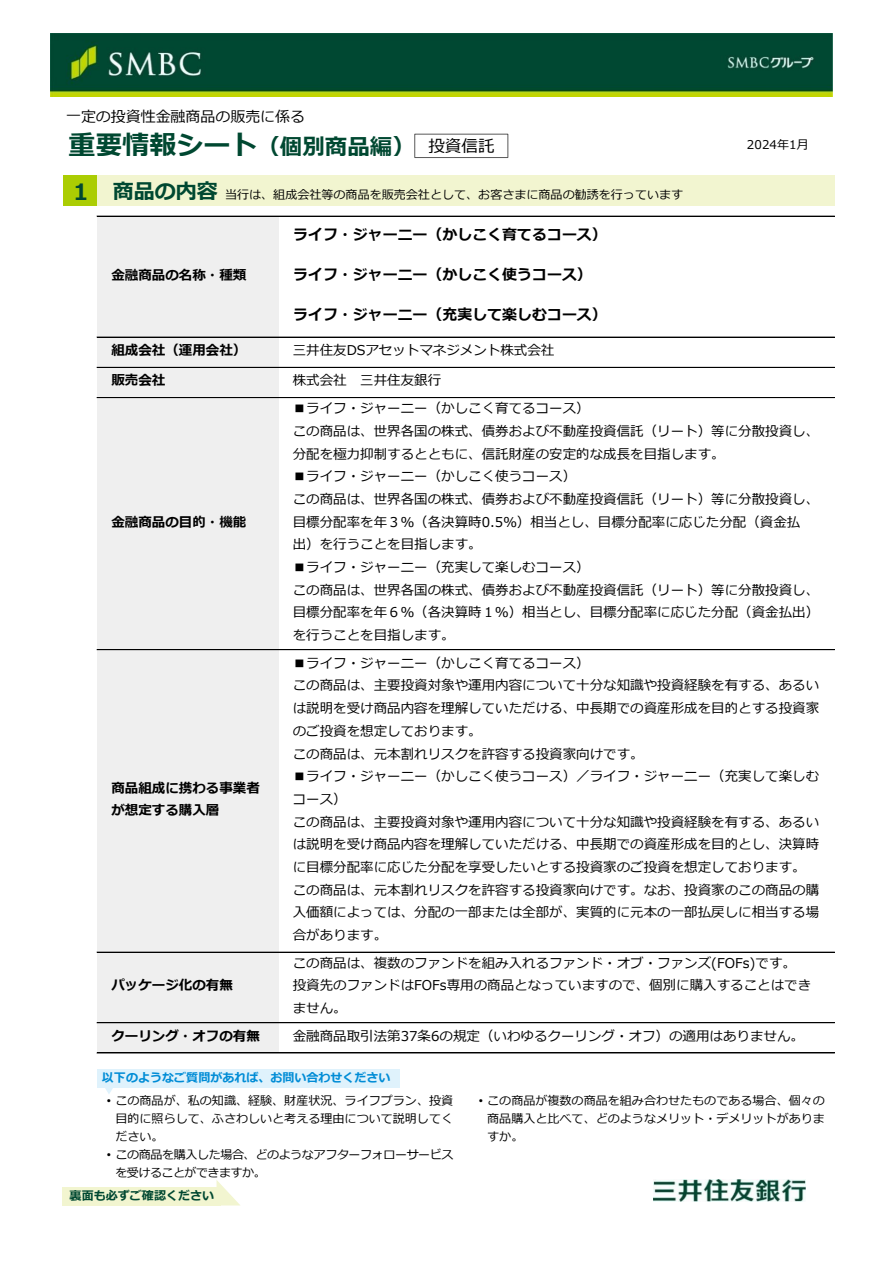
<style>
.page{position:relative;width:893px;height:1263px;background:#fff}
.page>*{position:absolute;margin:0;border:0;box-sizing:border-box;transform-origin:0 0}
.t1{font:700 27px "Meiryo";color:#004831}
.t2{font:16.5px "Meiryo";color:#000}
.t3{font:700 15px "Meiryo";color:#000}
.t4{font:15px "Meiryo";color:#000}
.t5{font:13.5px/22.6px "Meiryo";color:#000}
.t6{font:700 13.5px/22.6px "Meiryo";color:#000}
.t7{font:12px/18px "Meiryo";color:#000;text-align:justify}
.t8{font:12px/18px "Meiryo";letter-spacing:-.045em;color:#000}
.t9{font:700 12px "Meiryo";color:#008cd6}
.t10{font:700 12px "Meiryo";color:#004831}
.s1{font-size:22.5px}
.s2{font-weight:700;font-size:22.5px;color:#004831}
.s3{font-weight:700;font-size:21px;color:#004831}
.s4{font-family:"Arial"}
</style>
<div class="page">
<div style="left:63px;top:176px;width:34px;height:30px;background:#abcd03"></div>
<div style="left:97px;top:176px;width:737px;height:30px;background:#f2f5d0"></div>
<div style="left:97px;top:216px;width:182px;height:10px;background:#efefef"></div>
<div style="left:97px;top:226px;width:182px;height:10px;background:#efefef"></div>
<div style="left:97px;top:236px;width:182px;height:10px;background:#efefef"></div>
<div style="left:97px;top:246px;width:182px;height:11px;background:#efefef"></div>
<div style="left:97px;top:256px;width:182px;height:11px;background:#efefef"></div>
<div style="left:97px;top:266px;width:182px;height:11px;background:#efefef"></div>
<div style="left:97px;top:277px;width:182px;height:10px;background:#efefef"></div>
<div style="left:97px;top:287px;width:182px;height:10px;background:#efefef"></div>
<div style="left:97px;top:297px;width:182px;height:10px;background:#efefef"></div>
<div style="left:97px;top:307px;width:182px;height:10px;background:#efefef"></div>
<div style="left:97px;top:317px;width:182px;height:10px;background:#efefef"></div>
<div style="left:97px;top:327px;width:182px;height:10px;background:#efefef"></div>
<div style="left:97px;top:337px;width:182px;height:10px;background:#efefef"></div>
<div style="left:97px;top:347px;width:182px;height:10px;background:#efefef"></div>
<div style="left:97px;top:357px;width:182px;height:10px;background:#efefef"></div>
<div style="left:97px;top:367px;width:182px;height:10px;background:#efefef"></div>
<div style="left:97px;top:377px;width:182px;height:11px;background:#efefef"></div>
<div style="left:97px;top:387px;width:182px;height:11px;background:#efefef"></div>
<div style="left:97px;top:397px;width:182px;height:11px;background:#efefef"></div>
<div style="left:97px;top:408px;width:182px;height:10px;background:#efefef"></div>
<div style="left:97px;top:418px;width:182px;height:10px;background:#efefef"></div>
<div style="left:97px;top:428px;width:182px;height:10px;background:#efefef"></div>
<div style="left:97px;top:438px;width:182px;height:10px;background:#efefef"></div>
<div style="left:97px;top:448px;width:182px;height:10px;background:#efefef"></div>
<div style="left:97px;top:458px;width:182px;height:10px;background:#efefef"></div>
<div style="left:97px;top:468px;width:182px;height:10px;background:#efefef"></div>
<div style="left:97px;top:478px;width:182px;height:10px;background:#efefef"></div>
<div style="left:97px;top:488px;width:182px;height:10px;background:#efefef"></div>
<div style="left:97px;top:498px;width:182px;height:11px;background:#efefef"></div>
<div style="left:97px;top:508px;width:182px;height:11px;background:#efefef"></div>
<div style="left:97px;top:518px;width:182px;height:11px;background:#efefef"></div>
<div style="left:97px;top:529px;width:182px;height:10px;background:#efefef"></div>
<div style="left:97px;top:539px;width:182px;height:10px;background:#efefef"></div>
<div style="left:97px;top:549px;width:182px;height:10px;background:#efefef"></div>
<div style="left:97px;top:559px;width:182px;height:10px;background:#efefef"></div>
<div style="left:97px;top:569px;width:182px;height:10px;background:#efefef"></div>
<div style="left:97px;top:579px;width:182px;height:10px;background:#efefef"></div>
<div style="left:97px;top:589px;width:182px;height:10px;background:#efefef"></div>
<div style="left:97px;top:599px;width:182px;height:10px;background:#efefef"></div>
<div style="left:97px;top:609px;width:182px;height:10px;background:#efefef"></div>
<div style="left:97px;top:619px;width:182px;height:11px;background:#efefef"></div>
<div style="left:97px;top:629px;width:182px;height:11px;background:#efefef"></div>
<div style="left:97px;top:639px;width:182px;height:11px;background:#efefef"></div>
<div style="left:97px;top:650px;width:182px;height:10px;background:#efefef"></div>
<div style="left:97px;top:660px;width:182px;height:10px;background:#efefef"></div>
<div style="left:97px;top:670px;width:182px;height:10px;background:#efefef"></div>
<div style="left:97px;top:680px;width:182px;height:10px;background:#efefef"></div>
<div style="left:97px;top:690px;width:182px;height:10px;background:#efefef"></div>
<div style="left:97px;top:700px;width:182px;height:10px;background:#efefef"></div>
<div style="left:97px;top:710px;width:182px;height:10px;background:#efefef"></div>
<div style="left:97px;top:720px;width:182px;height:10px;background:#efefef"></div>
<div style="left:97px;top:730px;width:182px;height:10px;background:#efefef"></div>
<div style="left:97px;top:740px;width:182px;height:11px;background:#efefef"></div>
<div style="left:97px;top:750px;width:182px;height:11px;background:#efefef"></div>
<div style="left:97px;top:760px;width:182px;height:11px;background:#efefef"></div>
<div style="left:97px;top:771px;width:182px;height:10px;background:#efefef"></div>
<div style="left:97px;top:781px;width:182px;height:10px;background:#efefef"></div>
<div style="left:97px;top:791px;width:182px;height:10px;background:#efefef"></div>
<div style="left:97px;top:801px;width:182px;height:10px;background:#efefef"></div>
<div style="left:97px;top:811px;width:182px;height:10px;background:#efefef"></div>
<div style="left:97px;top:821px;width:182px;height:10px;background:#efefef"></div>
<div style="left:97px;top:831px;width:182px;height:10px;background:#efefef"></div>
<div style="left:97px;top:841px;width:182px;height:212px;background:#efefef"></div>
<hr style="left:97px;top:216px;width:737px;height:1px;background:#000">
<hr style="left:97px;top:337px;width:737px;height:1px;background:#000">
<hr style="left:97px;top:367px;width:737px;height:1px;background:#000">
<hr style="left:97px;top:397px;width:737px;height:1px;background:#000">
<hr style="left:97px;top:649px;width:737px;height:1px;background:#000">
<hr style="left:97px;top:650px;width:737px;height:1px;background:#000">
<hr style="left:97px;top:952px;width:737px;height:1px;background:#000">
<hr style="left:97px;top:1022px;width:737px;height:1px;background:#000">
<hr style="left:97px;top:1023px;width:737px;height:1px;background:#000">
<hr style="left:97px;top:1053px;width:737px;height:1px;background:#000">
<svg style="left:217px;top:1180px;width:23px;height:25px"></svg>
<div style="left:62px;top:1187px;width:159px;height:18px;background:#f2f5d0"></div>
<img style="left:653px;top:1179px;width:153px;height:22px">
<div style="left:415px;top:134px;width:93px;height:24px;border:1px solid #595959"></div>
<svg style="left:105px;top:1088px;width:8px;height:6px"></svg>
<div style="left:98px;top:1069px;width:302px;height:19px;background:#dff2fc"></div>
<img style="left:51px;top:34px;width:781px;height:62px">
<p class="t4" style="left:66px;top:106px;width:241px">一定の投資性金融商品の販売に係る</p>
<h1 class="t1" style="left:68px;top:126px;width:348px">重要情報シート<span class="s1">（個別商品編）</span></h1>
<p class="t7" style="left:747px;top:134px;width:63px">2024年1月</p>
<p class="t7" style="left:73px;top:184px;width:612px"><span class="s2">1</span> <span class="s3">商品の内容</span> 当行は、組成会社等の商品を販売会社として、お客さまに商品の勧誘を行っています</p>
<p class="t2" style="left:428px;top:134px;width:68px">投資信託</p>
<p class="t6" style="left:111px;top:262px;width:136px">金融商品の名称・種類</p>
<p class="t3" style="left:293px;top:224px;width:315px">ライフ・ジャーニー（かしこく育てるコース）</p>
<p class="t3" style="left:293px;top:264px;width:300px">ライフ・ジャーニー（かしこく使うコース）</p>
<p class="t3" style="left:293px;top:304px;width:315px">ライフ・ジャーニー（充実して楽しむコース）</p>
<p class="t6" style="left:111px;top:338px;width:136px">組成会社（運用会社）</p>
<p class="t5" style="left:293px;top:338px;width:263px">三井住友DSアセットマネジメント株式会社</p>
<p class="t6" style="left:111px;top:368px;width:55px">販売会社</p>
<p class="t5" style="left:293px;top:368px;width:150px">株式会社　三井住友銀行</p>
<p class="t6" style="left:111px;top:509px;width:136px">金融商品の目的・機能</p>
<p class="t6" style="left:111px;top:775px;width:150px">商品組成に携わる事業者が想定する購入層</p>
<p class="t6" style="left:111px;top:973px;width:123px">パッケージ化の有無</p>
<p class="t5" style="left:293px;top:396px;width:528px">■ライフ・ジャーニー（かしこく育てるコース）<br>この商品は、世界各国の株式、債券および不動産投資信託（リート）等に分散投資し、分配を極力抑制するとともに、信託財産の安定的な成長を目指します。</p>
<p class="t5" style="left:293px;top:464px;width:528px">■ライフ・ジャーニー（かしこく使うコース）<br>この商品は、世界各国の株式、債券および不動産投資信託（リート）等に分散投資し、目標分配率を年３％（各決算時0.5％）相当とし、目標分配率に応じた分配（資金払<br>出）を行うことを目指します。</p>
<p class="t5" style="left:293px;top:554px;width:528px">■ライフ・ジャーニー（充実して楽しむコース）<br>この商品は、世界各国の株式、債券および不動産投資信託（リート）等に分散投資し、目標分配率を年６％（各決算時１％）相当とし、目標分配率に応じた分配（資金払出）を行うことを目指します。</p>
<p class="t5" style="left:293px;top:650px;width:528px">■ライフ・ジャーニー（かしこく育てるコース）<br>この商品は、主要投資対象や運用内容について十分な知識や投資経験を有する、あるいは説明を受け商品内容を理解していただける、中長期での資産形成を目的とする投資家のご投資を想定しております。<br>この商品は、元本割れリスクを許容する投資家向けです。</p>
<p class="t5" style="left:293px;top:763px;width:528px">■ライフ・ジャーニー（かしこく使うコース）／ライフ・ジャーニー（充実して楽しむコース）<br>この商品は、主要投資対象や運用内容について十分な知識や投資経験を有する、あるいは説明を受け商品内容を理解していただける、中長期での資産形成を目的とし、決算時に目標分配率に応じた分配を享受したいとする投資家のご投資を想定しております。この商品は、元本割れリスクを許容する投資家向けです。なお、投資家のこの商品の購入価額によっては、分配の一部または全部が、実質的に元本の一部払戻しに相当する場合があります。</p>
<p class="t5" style="left:293px;top:950px;width:520px">この商品は、複数のファンドを組み入れるファンド・オブ・ファンズ(FOFs)です。投資先のファンドはFOFs専用の商品となっていますので、個別に購入することはできません。</p>
<p class="t6" style="left:111px;top:1023px;width:150px">クーリング・オフの有無</p>
<p class="t5" style="left:293px;top:1023px;width:513px">金融商品取引法第37条6の規定（いわゆるクーリング・オフ）の適用はありません。</p>
<p class="t9" style="left:102px;top:1070px;width:290px">以下のようなご質問があれば、お問い合わせください</p>
<p class="t7" style="left:115px;top:1090px;width:339px;text-indent:-8px"><span class="s4">•</span> この商品が、私の知識、経験、財産状況、ライフプラン、投資目的に照らして、ふさわしいと考える理由について説明してください。</p>
<p class="t8" style="left:115px;top:1144px;width:340px;text-indent:-8px"><span class="s4">•</span> この商品を購入した場合、どのようなアフターフォローサービスを受けることができますか。</p>
<p class="t10" style="left:70px;top:1188px;width:146px">裏面も必ずご確認ください</p>
<p class="t7" style="left:487px;top:1090px;width:339px;text-indent:-8px"><span class="s4">•</span> この商品が複数の商品を組み合わせたものである場合、個々の商品購入と比べて、どのようなメリット・デメリットがありますか。</p>
</div>
